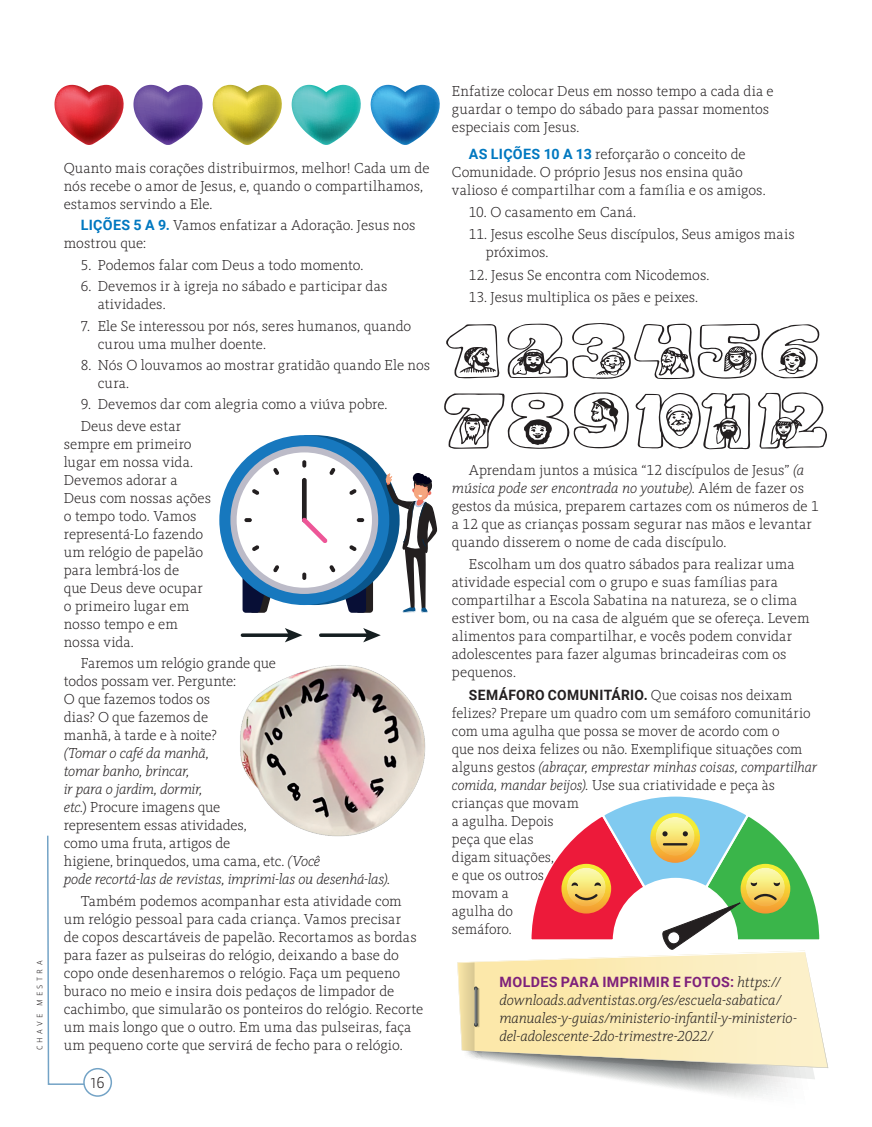
<style>
.page{position:relative;width:872px;height:1127px;background:#fff}
.page>*{position:absolute;margin:0;border:0;box-sizing:border-box;transform-origin:0 0}
.Listado{font:300 15px/18px "FF Kievit Slab";color:#231f20}
.t1{font:italic 300 15px/18px "FF Kievit Slab";letter-spacing:-.01em;color:#231f20}
.t2{font:300 15px "FF Sanuk";color:#231f20}
.t3{font:700 14.25px "Roboto";letter-spacing:.025em;color:#231f20}
.t4{font:700 14.25px "Roboto";letter-spacing:.025em;color:#7e217b}
.t5{font:300 7.5px "FF Sanuk";letter-spacing:.435em;color:#231f20}
.s1{font-family:"Roboto";font-weight:700;font-size:14.25px;color:#0078c0}
.s2{font-style:italic}
.s3{font-family:"FF Kievit Slab";font-weight:300;font-size:15px}
.s4{font-family:"FF Kievit Slab";font-weight:300;font-style:italic;font-size:15px;color:#231f20}
</style>
<div class="page">
<svg style="left:47px;top:835px;width:47px;height:250px"></svg>
<div style="left:84px;top:1068px;width:27px;height:28px;background:#fff;border-radius:50%"></div>
<div style="left:83px;top:1068px;width:29px;height:29px;border:2px solid #73a3c6;border-radius:50%"></div>
<div style="left:219px;top:435px;width:170px;height:170px;background:#1778be;border-radius:50%"></div>
<svg style="left:230px;top:435px;width:207px;height:178px"></svg>
<svg style="left:242px;top:633px;width:43px;height:4px"></svg>
<svg style="left:285px;top:628px;width:17px;height:14px"></svg>
<svg style="left:321px;top:633px;width:42px;height:4px"></svg>
<svg style="left:363px;top:628px;width:18px;height:14px"></svg>
<svg style="left:758px;top:392px;width:69px;height:57px"></svg>
<svg style="left:635px;top:393px;width:115px;height:56px"></svg>
<svg style="left:507px;top:323px;width:312px;height:56px"></svg>
<svg style="left:444px;top:392px;width:185px;height:57px"></svg>
<svg style="left:446px;top:324px;width:53px;height:54px"></svg>
<svg style="left:54px;top:85px;width:66px;height:60px"></svg>
<svg style="left:161px;top:85px;width:24px;height:7px"></svg>
<svg style="left:137px;top:111px;width:62px;height:34px"></svg>
<svg style="left:240px;top:85px;width:24px;height:7px"></svg>
<svg style="left:216px;top:111px;width:62px;height:34px"></svg>
<svg style="left:319px;top:85px;width:24px;height:7px"></svg>
<svg style="left:295px;top:111px;width:62px;height:34px"></svg>
<svg style="left:395px;top:85px;width:27px;height:7px"></svg>
<svg style="left:374px;top:111px;width:62px;height:34px"></svg>
<svg style="left:457px;top:796px;width:372px;height:300px"></svg>
<img style="left:240px;top:665px;width:186px;height:172px">
<p class="t5" style="left:35px;top:1050px;width:91px;rotate:-90deg">CHAVE MESTRA</p>
<p class="Listado" style="left:64px;top:159px;width:367px">Quanto mais corações distribuirmos, melhor! Cada um de nós recebe o amor de Jesus, e, quando o compartilhamos, estamos servindo a Ele.</p>
<p class="Listado" style="left:64px;top:216px;width:353px;text-indent:17px"><span class="s1">LIÇÕES 5 A 9.</span> Vamos enfatizar a Adoração. Jesus nos mostrou que:</p>
<p class="Listado" style="left:81px;top:256px;width:284px">5. Podemos falar com Deus a todo momento.</p>
<p class="Listado" style="left:98px;top:277px;width:291px;text-indent:-17px">6. Devemos ir à igreja no sábado e participar das atividades.</p>
<p class="Listado" style="left:98px;top:316px;width:315px;text-indent:-17px">7. Ele Se interessou por nós, seres humanos, quando curou uma mulher doente.</p>
<p class="Listado" style="left:98px;top:356px;width:334px;text-indent:-17px">8. Nós O louvamos ao mostrar gratidão quando Ele nos cura.</p>
<p class="Listado" style="left:81px;top:395px;width:308px">9. Devemos dar com alegria como a viúva pobre.</p>
<p class="Listado" style="left:64px;top:417px;width:149px;text-indent:17px">Deus deve estar sempre em primeiro lugar em nossa vida.<br>Devemos adorar a<br>Deus com nossas ações o tempo todo. Vamos representá-Lo fazendo um relógio de papelão para lembrá-los de<br>que Deus deve ocupar o primeiro lugar em nosso tempo e em nossa vida.</p>
<p class="Listado" style="left:64px;top:654px;width:328px;text-indent:17px">Faremos um relógio grande que<br>todos possam ver. Pergunte:<br>O que fazemos todos os<br>dias? O que fazemos de<br>manhã, à tarde e à noite?<br><span class="s2">(Tomar o café da manhã,<br>tomar banho, brincar,<br>ir para o jardim, dormir,<br>etc.</span>) Procure imagens que<br>representem essas atividades,<br>como uma fruta, artigos de<br>higiene, brinquedos, uma cama, etc. <span class="s2">(Você<br>pode recortá-las de revistas, imprimi-las ou desenhá-las).</span></p>
<p class="Listado" style="left:64px;top:891px;width:361px;text-indent:17px">Também podemos acompanhar esta atividade com um relógio pessoal para cada criança. Vamos precisar<br>de copos descartáveis de papelão. Recortamos as bordas para fazer as pulseiras do relógio, deixando a base do copo onde desenharemos o relógio. Faça um pequeno buraco no meio e insira dois pedaços de limpador de cachimbo, que simularão os ponteiros do relógio. Recorte um mais longo que o outro. Em uma das pulseiras, faça um pequeno corte que servirá de fecho para o relógio.</p>
<p class="t2" style="left:90px;top:1073px;width:16px">16</p>
<p class="Listado" style="left:452px;top:82px;width:323px">Enfatize colocar Deus em nosso tempo a cada dia e guardar o tempo do sábado para passar momentos especiais com Jesus.</p>
<p class="Listado" style="left:452px;top:145px;width:315px;text-indent:17px"><span class="s1">AS LIÇÕES 10 A 13</span> reforçarão o conceito de<br>Comunidade. O próprio Jesus nos ensina quão valioso é compartilhar com a família e os amigos.</p>
<p class="Listado" style="left:469px;top:203px;width:169px">10. O casamento em Caná.</p>
<p class="Listado" style="left:486px;top:225px;width:310px;text-indent:-17px">11. Jesus escolhe Seus discípulos, Seus amigos mais próximos.</p>
<p class="Listado" style="left:469px;top:266px;width:242px">12. Jesus Se encontra com Nicodemos.</p>
<p class="Listado" style="left:469px;top:288px;width:231px">13. Jesus multiplica os pães e peixes.</p>
<p class="Listado" style="left:452px;top:461px;width:368px;text-indent:17px">Aprendam juntos a música “12 discípulos de Jesus” <span class="s2">(a música pode ser encontrada no youtube)</span>. Além de fazer os gestos da música, preparem cartazes com os números de 1 a 12 que as crianças possam segurar nas mãos e levantar quando disserem o nome de cada discípulo.</p>
<p class="Listado" style="left:452px;top:555px;width:359px;text-indent:17px">Escolham um dos quatro sábados para realizar uma atividade especial com o grupo e suas famílias para compartilhar a Escola Sabatina na natureza, se o clima estiver bom, ou na casa de alguém que se ofereça. Levem alimentos para compartilhar, e vocês podem convidar adolescentes para fazer algumas brincadeiras com os pequenos.</p>
<p class="t3" style="left:469px;top:684px;width:325px">SEMÁFORO COMUNITÁRIO. <span class="s3">Que coisas nos deixam</span></p>
<p class="Listado" style="left:452px;top:703px;width:366px">felizes? Prepare um quadro com um semáforo comunitário com uma agulha que possa se mover de acordo com o<br>que nos deixa felizes ou não. Exemplifique situações com alguns gestos <span class="s2">(abraçar, emprestar minhas coisas, compartilhar comida, mandar beijos).</span> Use sua criatividade e peça às crianças que movam<br>a agulha. Depois<br>peça que elas<br>digam situações,<br>e que os outros<br>movam a<br>agulha do<br>semáforo.</p>
<p class="t4" style="left:499px;top:972px;width:283px">MOLDES PARA IMPRIMIR E FOTOS: <span class="s4">https://</span></p>
<p class="t1" style="left:499px;top:991px;width:299px">downloads.adventistas.org/es/escuela-sabatica/ manuales-y-guias/ministerio-infantil-y-ministerio&shy;del-adolescente-2do-trimestre-2022/</p>
</div>
